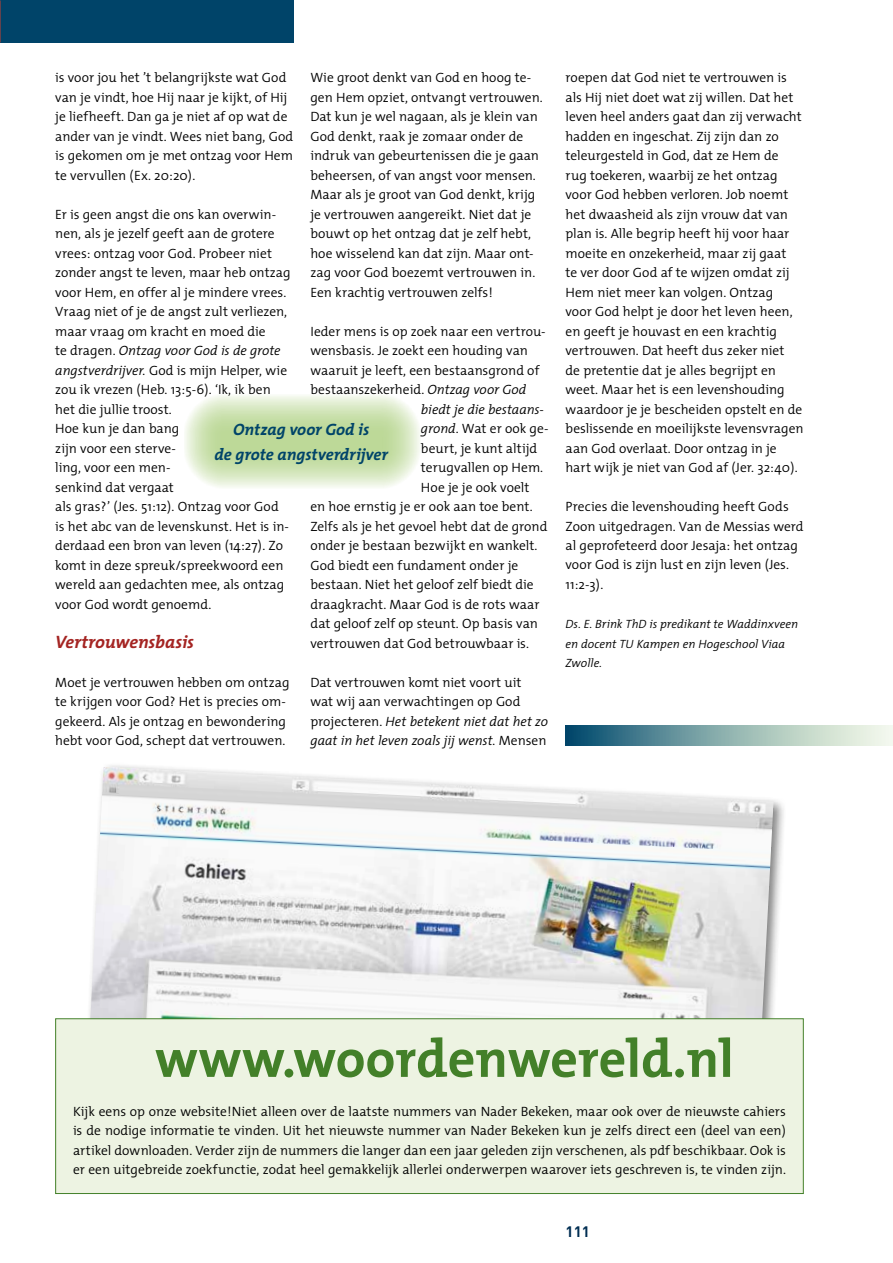
<style>
.page{position:relative;width:893px;height:1263px;background:#fff}
.page>*{position:absolute;margin:0;border:0;box-sizing:border-box;transform-origin:0 0}
.t1{font:700 54px "The Mix";color:#438029}
.t2{font:italic 700 18px "The Mix";letter-spacing:-.005em;color:#a42422}
.t3{font:italic 700 16.5px/25.5px "The Mix";letter-spacing:-.005em;color:#004469;text-align:center}
.t4{font:700 15px "DIN";color:#002e52}
.t5{font:300 13.5px/19.5px "The Mix";color:#000}
.t6{font:italic 300 13.5px "The Mix";color:#000}
.t7{font:italic 300 12px/19.5px "The Mix";color:#000}
.s1{font-style:italic}
</style>
<div class="page">
<div style="left:0;top:0;width:293px;height:43px;background:#004469"></div>
<svg style="left:185px;top:395px;width:235px;height:93px;background:#d4e6bc"></svg>
<div style="left:566px;top:726px;width:327px;height:19px;background:linear-gradient(to right,#0c5270,#ffe)"></div>
<div style="left:80px;top:762px;width:706px;height:404px;background:#000;opacity:.5"></div>
<img style="left:85px;top:767px;width:688px;height:251px">
<div style="left:56px;top:1019px;width:747px;height:174px;background:#edf3e2"></div>
<div style="left:55px;top:1018px;width:749px;height:176px;border:1px solid #438029"></div>
<p class="t5" style="left:55px;top:68px;width:239px">is voor jou het ’t belangrijkste wat God van je vindt, hoe Hij naar je kijkt, of Hij je liefheeft. Dan ga je niet af op wat de ander van je vindt. Wees niet bang, God is gekomen om je met ontzag voor Hem te vervullen (Ex. 20:20).</p>
<p class="t5" style="left:55px;top:204px;width:237px">Er is geen angst die ons kan overwin&shy;nen, als je jezelf geeft aan de grotere vrees: ontzag voor God. Probeer niet zonder angst te leven, maar heb ontzag voor Hem, en offer al je mindere vrees.<br>Vraag niet of je de angst zult verliezen, maar vraag om kracht en moed die<br>te dragen. <span class="s1">Ontzag voor God is de grote angstverdrijver.</span> God is mijn Helper, wie zou ik vrezen (Heb. 13:5-6). ‘Ik, ik ben het die jullie troost.<br>Hoe kun je dan bang<br>zijn voor een sterve-<br>ling, voor een men-<br>senkind dat vergaat<br>als gras?’ (Jes. 51:12). Ontzag voor God is het abc van de levenskunst. Het is in&shy;derdaad een bron van leven (14:27). Zo komt in deze spreuk/spreekwoord een wereld aan gedachten mee, als ontzag voor God wordt genoemd.</p>
<h2 class="t2" style="left:55px;top:627px;width:140px">Vertrouwensbasis</h2>
<p class="t5" style="left:55px;top:672px;width:236px">Moet je vertrouwen hebben om ontzag te krijgen voor God? Het is precies om&shy;gekeerd. Als je ontzag en bewondering hebt voor God, schept dat vertrouwen.</p>
<p class="t5" style="left:310px;top:68px;width:234px">Wie groot denkt van God en hoog te&shy;gen Hem opziet, ontvangt vertrouwen.<br>Dat kun je wel nagaan, als je klein van God denkt, raak je zomaar onder de indruk van gebeurtenissen die je gaan beheersen, of van angst voor mensen.<br>Maar als je groot van God denkt, krijg je vertrouwen aangereikt. Niet dat je bouwt op het ontzag dat je zelf hebt, hoe wisselend kan dat zijn. Maar ont&shy;zag voor God boezemt vertrouwen in.<br>Een krachtig vertrouwen zelfs!</p>
<p class="t5" style="left:310px;top:321px;width:237px">Ieder mens is op zoek naar een vertrou-</p>
<p class="t5" style="left:310px;top:340px;width:219px">wensbasis. Je zoekt een houding van</p>
<p class="t5" style="left:310px;top:360px;width:231px">waaruit je leeft, een bestaansgrond of</p>
<p class="t5" style="left:310px;top:379px;width:218px">bestaanszekerheid. <span class="s1">Ontzag voor God</span></p>
<p class="t6" style="left:421px;top:398px;width:125px">biedt je die bestaans-</p>
<p class="t5" style="left:421px;top:418px;width:129px"><span class="s1">grond</span>. Wat er ook ge-</p>
<p class="t5" style="left:421px;top:438px;width:118px">beurt, je kunt altijd</p>
<p class="t5" style="left:421px;top:457px;width:124px">terugvallen op Hem.</p>
<p class="t5" style="left:421px;top:477px;width:110px">Hoe je je ook voelt</p>
<p class="t5" style="left:310px;top:496px;width:224px">en hoe ernstig je er ook aan toe bent.</p>
<p class="t5" style="left:310px;top:516px;width:238px">Zelfs als je het gevoel hebt dat de grond</p>
<p class="t5" style="left:310px;top:535px;width:229px">onder je bestaan bezwijkt en wankelt.</p>
<p class="t5" style="left:310px;top:555px;width:209px">God biedt een fundament onder je</p>
<p class="t5" style="left:310px;top:574px;width:225px">bestaan. Niet het geloof zelf biedt die</p>
<p class="t5" style="left:310px;top:594px;width:231px">draagkracht. Maar God is de rots waar</p>
<p class="t5" style="left:310px;top:613px;width:229px">dat geloof zelf op steunt. Op basis van</p>
<p class="t5" style="left:310px;top:633px;width:220px">vertrouwen dat God betrouwbaar is.</p>
<p class="t5" style="left:310px;top:672px;width:239px">Dat vertrouwen komt niet voort uit<br>wat wij aan verwachtingen op God projecteren. <span class="s1">Het betekent niet dat het zo gaat in het leven zoals jij wenst.</span> Mensen</p>
<p class="t3" style="left:215px;top:416px;width:175px">Ontzag voor God is<br>de grote angstverdrijver</p>
<p class="t5" style="left:566px;top:67px;width:240px">roepen dat God niet te vertrouwen is als Hij niet doet wat zij willen. Dat het leven heel anders gaat dan zij verwacht hadden en ingeschat. Zij zijn dan zo teleurgesteld in God, dat ze Hem de<br>rug toekeren, waarbij ze het ontzag voor God hebben verloren. Job noemt het dwaasheid als zijn vrouw dat van plan is. Alle begrip heeft hij voor haar moeite en onzekerheid, maar zij gaat<br>te ver door God af te wijzen omdat zij Hem niet meer kan volgen. Ontzag<br>voor God helpt je door het leven heen, en geeft je houvast en een krachtig vertrouwen. Dat heeft dus zeker niet<br>de pretentie dat je alles begrijpt en weet. Maar het is een levenshouding waardoor je je bescheiden opstelt en de beslissende en moeilijkste levensvragen aan God overlaat. Door ontzag in je hart wijk je niet van God af (Jer. 32:40).</p>
<p class="t5" style="left:566px;top:496px;width:240px">Precies die levenshouding heeft Gods<br>Zoon uitgedragen. Van de Messias werd al geprofeteerd door Jesaja: het ontzag voor God is zijn lust en zijn leven (Jes.<br>11:2-3).</p>
<p class="t7" style="left:566px;top:614px;width:234px">Ds. E. Brink ThD is predikant te Waddinxveen en docent TU Kampen en Hogeschool Viaa<br>Zwolle.</p>
<h1 class="t1" style="left:155px;top:1013px;width:580px">www.woordenwereld.nl</h1>
<p class="t5" style="left:73px;top:1101px;width:714px;text-align:justify">Kijk eens op onze website!Niet alleen over de laatste nummers van Nader Bekeken, maar ook over de nieuwste cahiers is de nodige informatie te vinden. Uit het nieuwste nummer van Nader Bekeken kun je zelfs direct een (deel van een) artikel downloaden. Verder zijn de nummers die langer dan een jaar geleden zijn verschenen, als pdf beschikbaar. Ook is er een uitgebreide zoekfunctie, zodat heel gemakkelijk allerlei onderwerpen waarover iets geschreven is, te vinden zijn.</p>
<p class="t4" style="left:566px;top:1222px;width:26px">111</p>
</div>
